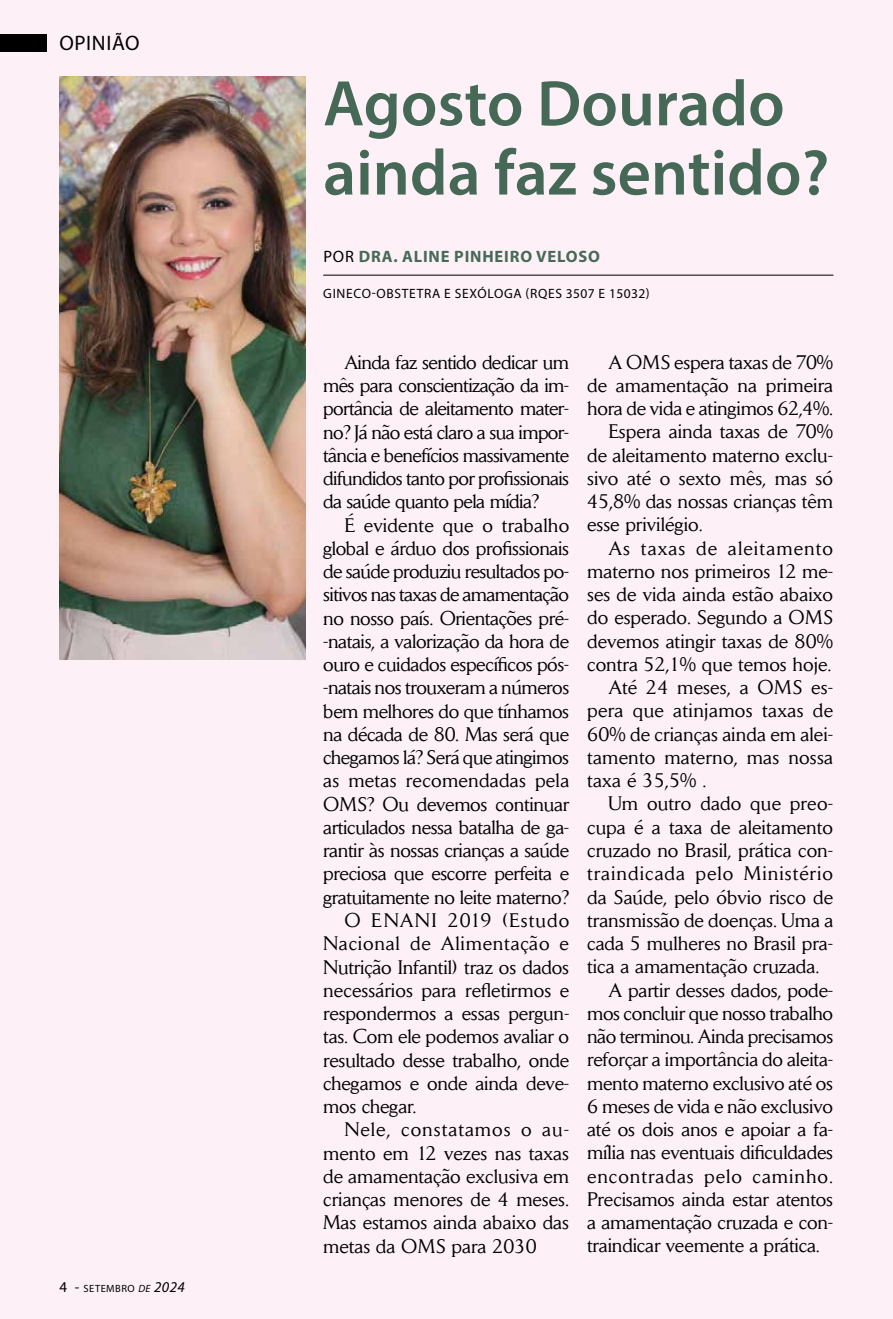
<style>
.page{position:relative;width:893px;height:1319px;background:#fff}
.page>*{position:absolute;margin:0;border:0;box-sizing:border-box;transform-origin:0 0}
.t1{font:600 64.95px/69.2px "Myriad Pro";color:#466857}
.t2{font:21px "Myriad Pro";letter-spacing:.03em;color:#000}
.t3{font:19.5px/23.2px "Daily News";letter-spacing:-.01em;color:#000;text-align:justify}
.t4{font:19.5px "Daily News";letter-spacing:.05em;color:#000}
.t5{font:19.5px "Daily News";letter-spacing:.01em;color:#000}
.t6{font:19.5px "Daily News";letter-spacing:.055em;color:#000}
.t7{font:19.5px "Daily News";letter-spacing:-.03em;color:#000}
.t8{font:19.5px "Daily News";letter-spacing:.015em;color:#000}
.t9{font:19.5px "Daily News";letter-spacing:.02em;color:#000}
.t10{font:19.5px "Daily News";letter-spacing:.04em;color:#000}
.t11{font:700 16.5px "Myriad Pro";letter-spacing:.05em;color:#476958}
.t12{font:13.5px "Myriad Pro";letter-spacing:.05em;color:#000}
.t13{font:10.5px "Myriad Pro";letter-spacing:.045em;color:#000}
.s1{font-size:15px}
.s2{font-style:italic}
.s3{font-style:italic;font-size:15px}
.s4{font-weight:400;color:#000}
</style>
<div class="page">
<div style="left:0;top:0;width:893px;height:1318px;background:#fdf1f7"></div>
<div style="left:0;top:34px;width:46px;height:17px;background:#000"></div>
<hr style="left:323px;top:275px;width:510px;height:1px;background:#000">
<img style="left:59px;top:77px;width:246px;height:582px">
<p class="t2" style="left:59px;top:30px;width:82px">OPINIÃO</p>
<p class="t13" style="left:60px;top:1281px;width:127px"><span class="s1">4 -</span> SETEMBRO <span class="s2">de</span> <span class="s3">2024</span></p>
<h1 class="t1" style="left:323px;top:67px;width:508px">Agosto Dourado ainda faz sentido?</h1>
<p class="t11" style="left:323px;top:245px;width:278px"><span class="s4">POR</span> DRA. ALINE PINHEIRO VELOSO</p>
<p class="t12" style="left:323px;top:285px;width:328px">GINECO-OBSTETRA E SEXÓLOGA (RQES 3507 E 15032)</p>
<p class="t3" style="left:323px;top:350px;width:247px;text-indent:21px">Ainda faz sentido dedicar um mês para conscientização da im&shy;portância de aleitamento mater&shy;no? Já não está claro a sua impor&shy;tância e benefícios massivamente difundidos tanto por profissionais da saúde quanto pela mídia?</p>
<p class="t5" style="left:344px;top:513px;width:226px">É evidente que o trabalho</p>
<p class="t3" style="left:323px;top:536px;width:247px">global e árduo dos profissionais</p>
<p class="t3" style="left:323px;top:559px;width:247px">de saúde produziu resultados po-</p>
<p class="t7" style="left:323px;top:582px;width:247px">sitivos nas taxas de amamentação</p>
<p class="t3" style="left:323px;top:606px;width:247px">no nosso país. Orientações pré-</p>
<p class="t3" style="left:323px;top:629px;width:247px">-natais, a valorização da hora de</p>
<p class="t3" style="left:323px;top:652px;width:247px">ouro e cuidados específicos pós-</p>
<p class="t3" style="left:323px;top:675px;width:248px">-natais nos trouxeram a números</p>
<p class="t3" style="left:323px;top:699px;width:247px">bem melhores do que tínhamos</p>
<p class="t3" style="left:323px;top:722px;width:247px">na década de 80. Mas será que</p>
<p class="t3" style="left:323px;top:745px;width:247px">chegamos lá? Será que atingimos</p>
<p class="t8" style="left:323px;top:768px;width:248px">as metas recomendadas pela</p>
<p class="t3" style="left:323px;top:792px;width:248px">OMS? Ou devemos continuar</p>
<p class="t3" style="left:323px;top:815px;width:247px">articulados nessa batalha de ga-</p>
<p class="t3" style="left:323px;top:838px;width:247px">rantir às nossas crianças a saúde</p>
<p class="t3" style="left:323px;top:861px;width:247px">preciosa que escorre perfeita e</p>
<p class="t3" style="left:323px;top:885px;width:247px">gratuitamente no leite materno?</p>
<p class="t6" style="left:344px;top:908px;width:226px">O ENANI 2019 (Estudo</p>
<p class="t10" style="left:323px;top:931px;width:247px">Nacional de Alimentação e</p>
<p class="t3" style="left:323px;top:954px;width:247px">Nutrição Infantil) traz os dados</p>
<p class="t3" style="left:323px;top:978px;width:248px">necessários para refletirmos e</p>
<p class="t3" style="left:323px;top:1001px;width:248px">respondermos a essas pergun-</p>
<p class="t3" style="left:323px;top:1024px;width:247px">tas. Com ele podemos avaliar o</p>
<p class="t3" style="left:323px;top:1047px;width:247px">resultado desse trabalho, onde</p>
<p class="t3" style="left:323px;top:1071px;width:247px">chegamos e onde ainda deve-</p>
<p class="t3" style="left:323px;top:1094px;width:95px">mos chegar.</p>
<p class="t4" style="left:344px;top:1117px;width:226px">Nele, constatamos o au-</p>
<p class="t3" style="left:323px;top:1140px;width:247px">mento em 12 vezes nas taxas</p>
<p class="t3" style="left:323px;top:1164px;width:247px">de amamentação exclusiva em</p>
<p class="t3" style="left:323px;top:1187px;width:247px">crianças menores de 4 meses.</p>
<p class="t3" style="left:323px;top:1210px;width:247px">Mas estamos ainda abaixo das</p>
<p class="t3" style="left:323px;top:1233px;width:215px">metas da OMS para 2030</p>
<p class="t3" style="left:608px;top:350px;width:226px">A OMS espera taxas de 70%</p>
<p class="t3" style="left:587px;top:373px;width:248px">de amamentação na primeira</p>
<p class="t3" style="left:587px;top:396px;width:248px">hora de vida e atingimos 62,4%.</p>
<p class="t3" style="left:608px;top:419px;width:226px">Espera ainda taxas de 70%</p>
<p class="t3" style="left:587px;top:443px;width:247px">de aleitamento materno exclu-</p>
<p class="t3" style="left:587px;top:466px;width:247px">sivo até o sexto mês, mas só</p>
<p class="t3" style="left:587px;top:489px;width:247px">45,8% das nossas crianças têm</p>
<p class="t3" style="left:587px;top:512px;width:117px">esse privilégio.</p>
<p class="t6" style="left:608px;top:536px;width:226px">As taxas de aleitamento</p>
<p class="t3" style="left:587px;top:559px;width:247px">materno nos primeiros 12 me-</p>
<p class="t3" style="left:587px;top:582px;width:247px">ses de vida ainda estão abaixo</p>
<p class="t3" style="left:587px;top:605px;width:247px">do esperado. Segundo a OMS</p>
<p class="t3" style="left:587px;top:629px;width:247px">devemos atingir taxas de 80%</p>
<p class="t3" style="left:587px;top:652px;width:246px">contra 52,1% que temos hoje.</p>
<p class="t5" style="left:608px;top:675px;width:226px">Até 24 meses, a OMS es-</p>
<p class="t9" style="left:587px;top:698px;width:247px">pera que atinjamos taxas de</p>
<p class="t3" style="left:587px;top:722px;width:247px">60% de crianças ainda em alei-</p>
<p class="t5" style="left:587px;top:745px;width:247px">tamento materno, mas nossa</p>
<p class="t3" style="left:587px;top:768px;width:121px">taxa é 35,5% .</p>
<p class="t3" style="left:608px;top:791px;width:226px">Um outro dado que preo-</p>
<p class="t3" style="left:587px;top:815px;width:247px">cupa é a taxa de aleitamento</p>
<p class="t3" style="left:587px;top:838px;width:247px">cruzado no Brasil, prática con-</p>
<p class="t4" style="left:587px;top:861px;width:247px">traindicada pelo Ministério</p>
<p class="t3" style="left:587px;top:884px;width:247px">da Saúde, pelo óbvio risco de</p>
<p class="t3" style="left:587px;top:908px;width:248px">transmissão de doenças. Uma a</p>
<p class="t3" style="left:587px;top:931px;width:247px">cada 5 mulheres no Brasil pra-</p>
<p class="t3" style="left:587px;top:954px;width:234px">tica a amamentação cruzada.</p>
<p class="t3" style="left:608px;top:977px;width:226px">A partir desses dados, pode-</p>
<p class="t3" style="left:587px;top:1001px;width:248px">mos concluir que nosso trabalho</p>
<p class="t3" style="left:587px;top:1024px;width:248px">não terminou. Ainda precisamos</p>
<p class="t3" style="left:587px;top:1047px;width:247px">reforçar a importância do aleita-</p>
<p class="t3" style="left:587px;top:1070px;width:247px">mento materno exclusivo até os</p>
<p class="t3" style="left:587px;top:1094px;width:247px">6 meses de vida e não exclusivo</p>
<p class="t3" style="left:587px;top:1117px;width:247px">até os dois anos e apoiar a fa-</p>
<p class="t3" style="left:587px;top:1140px;width:247px">mília nas eventuais dificuldades</p>
<p class="t4" style="left:587px;top:1163px;width:247px">encontradas pelo caminho.</p>
<p class="t3" style="left:587px;top:1187px;width:247px">Precisamos ainda estar atentos</p>
<p class="t3" style="left:587px;top:1210px;width:247px">a amamentação cruzada e con-</p>
<p class="t3" style="left:587px;top:1233px;width:234px">traindicar veemente a prática.</p>
</div>
